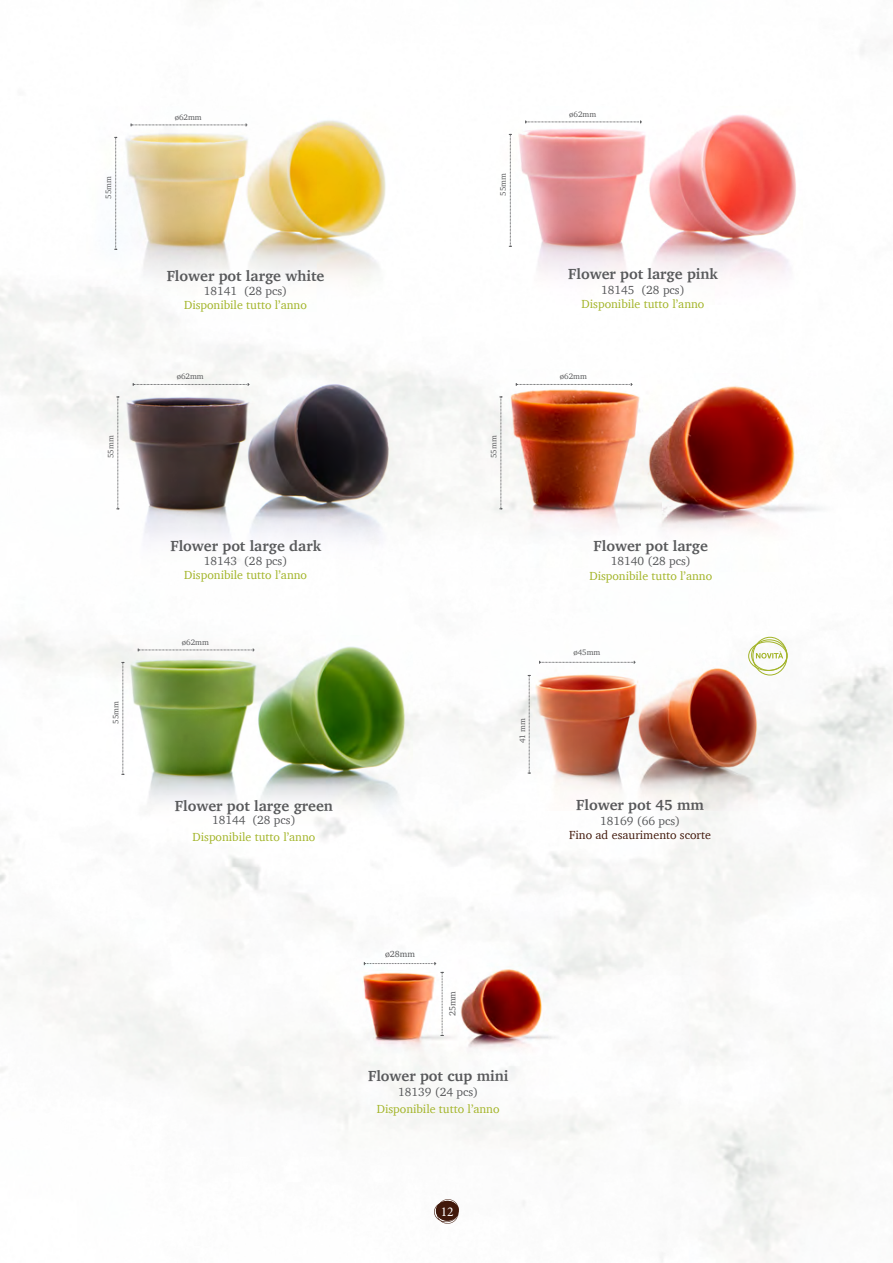
<style>
.page{position:relative;width:893px;height:1263px;background:#fff}
.page>*{position:absolute;margin:0;border:0;box-sizing:border-box;transform-origin:0 0}
.t1{font:700 15px "Charter";color:#58595b}
.t2{font:13.5px "Minion Pro";color:#fff}
.t3{font:12px "Charter";color:#a2b427}
.t4{font:12px "Charter";color:#58595b}
.t5{font:12px "Charter";color:#41190b}
.t6{font:9px "Charter";color:#58595b}
.t7{font:8.1px "Charter";color:#58595b}
</style>
<div class="page">
<img style="left:0;top:0;width:893px;height:1263px">
<img style="left:87px;top:107px;width:317px;height:205px">
<img style="left:87px;top:371px;width:317px;height:205px">
<img style="left:485px;top:107px;width:317px;height:198px">
<svg style="left:131px;top:123px;width:116px;height:3px"></svg>
<svg style="left:114px;top:137px;width:3px;height:113px"></svg>
<img style="left:95px;top:635px;width:318px;height:206px">
<img style="left:494px;top:370px;width:167px;height:197px">
<img style="left:641px;top:374px;width:199px;height:197px">
<img style="left:319px;top:927px;width:258px;height:184px">
<svg style="left:440px;top:972px;width:4px;height:64px"></svg>
<svg style="left:364px;top:962px;width:72px;height:3px"></svg>
<img style="left:529px;top:651px;width:254px;height:160px">
<svg style="left:528px;top:675px;width:3px;height:99px"></svg>
<svg style="left:539px;top:661px;width:96px;height:3px"></svg>
<svg style="left:525px;top:120px;width:117px;height:3px"></svg>
<svg style="left:509px;top:134px;width:3px;height:113px"></svg>
<svg style="left:133px;top:383px;width:116px;height:3px"></svg>
<svg style="left:116px;top:397px;width:3px;height:112px"></svg>
<svg style="left:516px;top:383px;width:116px;height:3px"></svg>
<svg style="left:499px;top:397px;width:3px;height:112px"></svg>
<svg style="left:138px;top:648px;width:116px;height:3px"></svg>
<svg style="left:121px;top:662px;width:3px;height:113px"></svg>
<svg style="left:434px;top:1199px;width:25px;height:25px"></svg>
<div style="left:748px;top:641px;width:39px;height:30px;border:1px solid #a2b427;border-radius:50%"></div>
<div style="left:751px;top:640px;width:36px;height:31px;border:1px solid #a2b427;border-radius:50%"></div>
<div style="left:753px;top:637px;width:34px;height:38px;border:1px solid #a2b427;border-radius:50%"></div>
<svg style="left:756px;top:651px;width:27px;height:7px"></svg>
<p class="t7" style="left:102px;top:199px;width:24px;rotate:-90deg">55mm</p>
<p class="t7" style="left:104px;top:458px;width:24px;rotate:-90deg">55mm</p>
<p class="t7" style="left:109px;top:724px;width:24px;rotate:-90deg">55mm</p>
<p class="t7" style="left:175px;top:110px;width:29px">ø62mm</p>
<p class="t7" style="left:569px;top:107px;width:29px">ø62mm</p>
<p class="t7" style="left:496px;top:196px;width:24px;rotate:-90deg">55mm</p>
<p class="t1" style="left:167px;top:262px;width:159px">Flower pot large white</p>
<p class="t4" style="left:204px;top:280px;width:85px">18141 (28 pcs)</p>
<p class="t3" style="left:184px;top:295px;width:124px">Disponibile tutto l’anno</p>
<p class="t1" style="left:568px;top:261px;width:151px">Flower pot large pink</p>
<p class="t4" style="left:601px;top:279px;width:85px">18145 (28 pcs)</p>
<p class="t3" style="left:582px;top:294px;width:124px">Disponibile tutto l’anno</p>
<p class="t7" style="left:177px;top:370px;width:29px">ø62mm</p>
<p class="t7" style="left:560px;top:370px;width:29px">ø62mm</p>
<p class="t7" style="left:487px;top:458px;width:24px;rotate:-90deg">55mm</p>
<p class="t1" style="left:170px;top:532px;width:152px">Flower pot large dark</p>
<p class="t4" style="left:204px;top:550px;width:85px">18143 (28 pcs)</p>
<p class="t3" style="left:184px;top:565px;width:124px">Disponibile tutto l’anno</p>
<p class="t1" style="left:594px;top:533px;width:116px">Flower pot large</p>
<p class="t4" style="left:611px;top:551px;width:82px">18140 (28 pcs)</p>
<p class="t3" style="left:589px;top:565px;width:124px">Disponibile tutto l’anno</p>
<p class="t7" style="left:182px;top:635px;width:29px">ø62mm</p>
<p class="t7" style="left:573px;top:645px;width:29px">ø45mm</p>
<p class="t7" style="left:515px;top:743px;width:26px;rotate:-90deg">41 mm</p>
<p class="t1" style="left:175px;top:793px;width:160px">Flower pot large green</p>
<p class="t4" style="left:212px;top:810px;width:85px">18144 (28 pcs)</p>
<p class="t3" style="left:193px;top:826px;width:124px">Disponibile tutto l’anno</p>
<p class="t1" style="left:576px;top:792px;width:129px">Flower pot 45 mm</p>
<p class="t4" style="left:600px;top:810px;width:82px">18169 (66 pcs)</p>
<p class="t5" style="left:569px;top:824px;width:143px">Fino ad esaurimento scorte</p>
<p class="t6" style="left:385px;top:946px;width:32px">ø28mm</p>
<p class="t6" style="left:445px;top:1016px;width:27px;rotate:-90deg">25mm</p>
<p class="t1" style="left:368px;top:1063px;width:142px">Flower pot cup mini</p>
<p class="t4" style="left:398px;top:1082px;width:82px">18139 (24 pcs)</p>
<p class="t3" style="left:377px;top:1098px;width:124px">Disponibile tutto l’anno</p>
<p class="t2" style="left:441px;top:1202px;width:14px">12</p>
</div>
